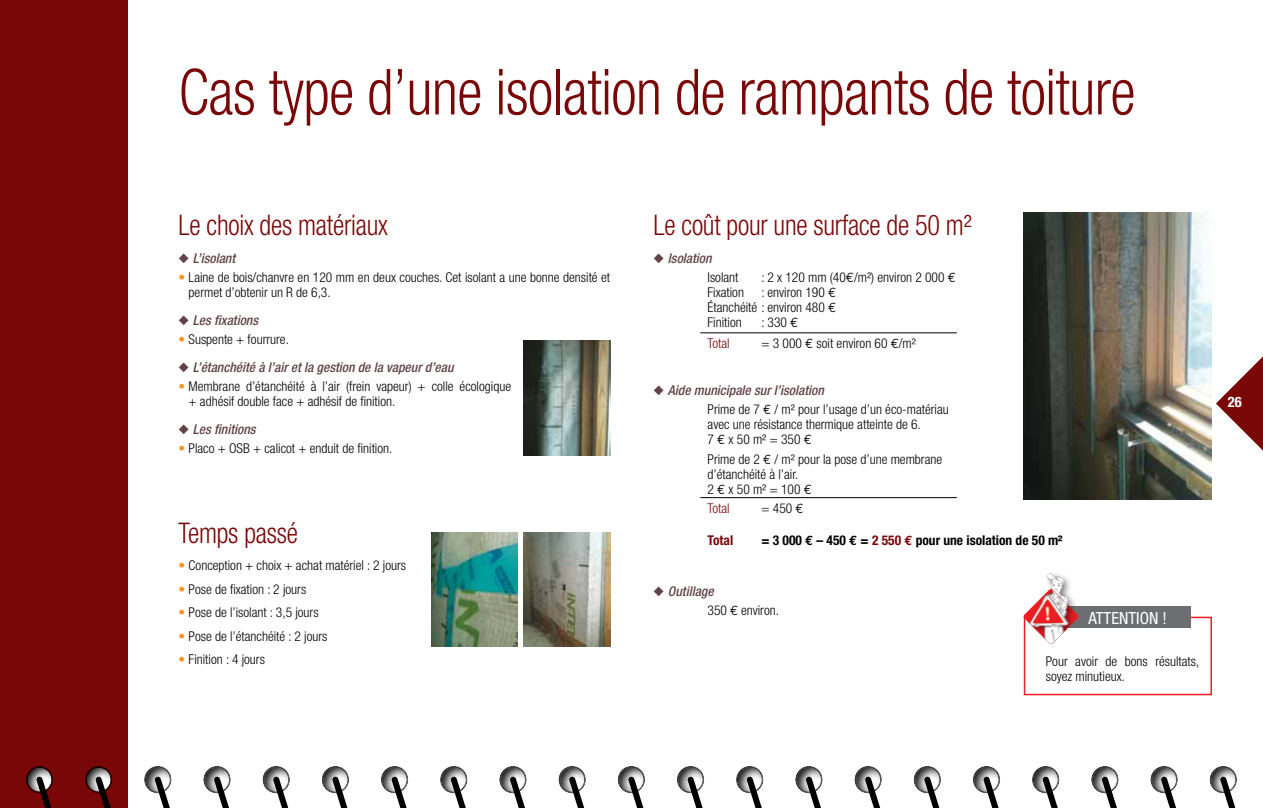
<style>
.page{position:relative;width:1263px;height:808px;background:#fff}
.page>*{position:absolute;margin:0;border:0;box-sizing:border-box;transform-origin:0 0}
.t1{font:300 condensed 63.6px "Helvetica Neue";letter-spacing:-.01em;color:#7a0708;scale:.92 1}
.t2{font:300 condensed 28.5px "Helvetica Neue";letter-spacing:-.01em;color:#7a0708;scale:.92 1}
.t3{font:condensed 16.8px "Helvetica Neue";color:#fff}
.t4{font:700 condensed 14.4px "Helvetica Neue";color:#fff}
.t5{font:300 condensed 13.5px/15px "Helvetica Neue";color:#000}
.t6{font:italic 500 condensed 13.5px/19.2px "Helvetica Neue";color:#624448}
.t7{font:700 condensed 13.5px "Helvetica Neue";color:#000}
.t8{font:300 condensed 13.5px "Helvetica Neue";color:#7a0708}
.t9{font:700 condensed 13.5px "Helvetica Neue";color:#7a0708}
.s1{color:#f7941e}
.s2{font-weight:300;font-style:normal;color:#000}
.s3{font-family:"Euro Mono";font-weight:400;font-stretch:normal}
.s4{color:#624448}
.s5{font-weight:500;font-style:italic;color:#624448}
.s6{font-family:"Euro Mono";font-stretch:normal}
.s7{color:#7a0708}
.s8{font-family:"Euro Mono";font-stretch:normal;color:#7a0708}
</style>
<div class="page">
<svg style="left:1216px;top:356px;width:47px;height:95px"></svg>
<div style="left:0;top:0;width:128px;height:808px;background:#7a0708"></div>
<svg style="left:26px;top:766px;width:27px;height:42px"></svg>
<svg style="left:85px;top:766px;width:27px;height:42px"></svg>
<svg style="left:144px;top:766px;width:28px;height:42px"></svg>
<svg style="left:204px;top:766px;width:27px;height:42px"></svg>
<svg style="left:263px;top:766px;width:27px;height:42px"></svg>
<svg style="left:322px;top:766px;width:27px;height:42px"></svg>
<svg style="left:381px;top:766px;width:28px;height:42px"></svg>
<svg style="left:440px;top:766px;width:28px;height:42px"></svg>
<svg style="left:499px;top:766px;width:28px;height:42px"></svg>
<svg style="left:559px;top:766px;width:27px;height:42px"></svg>
<svg style="left:618px;top:766px;width:27px;height:42px"></svg>
<svg style="left:677px;top:766px;width:27px;height:42px"></svg>
<svg style="left:736px;top:766px;width:28px;height:42px"></svg>
<svg style="left:795px;top:766px;width:28px;height:42px"></svg>
<svg style="left:855px;top:766px;width:27px;height:42px"></svg>
<svg style="left:914px;top:766px;width:27px;height:42px"></svg>
<svg style="left:973px;top:766px;width:27px;height:42px"></svg>
<svg style="left:1032px;top:766px;width:28px;height:42px"></svg>
<svg style="left:1091px;top:766px;width:28px;height:42px"></svg>
<svg style="left:1151px;top:766px;width:27px;height:42px"></svg>
<svg style="left:1210px;top:766px;width:27px;height:42px"></svg>
<hr style="left:700px;top:332px;width:257px;height:1px;background:#000">
<hr style="left:700px;top:497px;width:257px;height:1px;background:#000">
<img style="left:1024px;top:213px;width:188px;height:287px">
<img style="left:524px;top:341px;width:86px;height:115px">
<img style="left:524px;top:532px;width:86px;height:115px">
<img style="left:432px;top:532px;width:86px;height:115px">
<div style="left:1024px;top:617px;width:188px;height:78px;border:2px solid #ed1d24"></div>
<div style="left:1050px;top:607px;width:140px;height:21px;background:#6d6e71"></div>
<img style="left:1046px;top:573px;width:34px;height:34px">
<svg style="left:1046px;top:588px;width:33px;height:1px"></svg>
<img style="left:1023px;top:589px;width:56px;height:56px">
<h1 class="t1" style="left:179px;top:55px;width:1041px">Cas type d’une isolation de rampants de toiture</h1>
<h2 class="t2" style="left:179px;top:209px;width:229px">Le choix des matériaux</h2>
<p class="t6" style="left:179px;top:248px;width:58px">◆ L’isolant</p>
<p class="t5" style="left:189px;top:270px;width:423px;text-indent:-10px"><span class="s1">•</span> Laine de bois/chanvre en 120 mm en deux couches. Cet isolant a une bonne densité et permet d’obtenir un R de 6,3.</p>
<p class="t6" style="left:179px;top:310px;width:81px">◆ Les fixations</p>
<p class="t5" style="left:179px;top:332px;width:112px"><span class="s1">•</span> Suspente + fourrure.</p>
<p class="t6" style="left:179px;top:357px;width:276px">◆ L’étanchéité à l’air et la gestion de la vapeur d’eau</p>
<p class="t5" style="left:189px;top:379px;width:324px;text-indent:-10px"><span class="s1">•</span> Membrane d’étanchéité à l’air (frein vapeur) + colle écologique + adhésif double face + adhésif de finition.</p>
<p class="t6" style="left:179px;top:419px;width:79px">◆ Les finitions</p>
<p class="t5" style="left:179px;top:441px;width:215px"><span class="s1">•</span> Placo + OSB + calicot + enduit de finition.</p>
<h2 class="t2" style="left:179px;top:516px;width:131px">Temps passé</h2>
<p class="t5" style="left:179px;top:558px;width:229px"><span class="s1">•</span> Conception + choix + achat matériel : 2 jours</p>
<p class="t5" style="left:179px;top:581px;width:129px"><span class="s1">•</span> Pose de fixation : 2 jours</p>
<p class="t5" style="left:179px;top:605px;width:142px"><span class="s1">•</span> Pose de l’isolant : 3,5 jours</p>
<p class="t5" style="left:179px;top:628px;width:150px"><span class="s1">•</span> Pose de l’étanchéité : 2 jours</p>
<p class="t5" style="left:179px;top:652px;width:88px"><span class="s1">•</span> Finition : 4 jours</p>
<h2 class="t2" style="left:653px;top:209px;width:347px">Le coût pour une surface de 50 m²</h2>
<p class="t6" style="left:707px;top:248px;width:32px;text-indent:-54px">◆ Isolation<br><span class="s2">Isolant</span></p>
<p class="t5" style="left:761px;top:270px;width:196px">: 2 x 120 mm (40<span class="s3">€</span>/m²) environ 2 000 <span class="s3">€</span></p>
<p class="t5" style="left:707px;top:285px;width:38px">Fixation</p>
<p class="t5" style="left:707px;top:285px;width:130px;text-align:justify;text-indent:54px">: environ 190 <span class="s3">€ </span>Étanchéité : environ 480 <span class="s3">€ </span>Finition</p>
<p class="t5" style="left:761px;top:315px;width:38px">: 330 <span class="s3">€</span></p>
<p class="t8" style="left:707px;top:336px;width:24px">Total</p>
<p class="t5" style="left:761px;top:336px;width:156px">= 3 000 <span class="s3">€</span> soit environ 60 <span class="s3">€</span>/m²</p>
<p class="t5" style="left:707px;top:381px;width:243px;line-height:19.2px;text-indent:-54px"><span class="s4">◆</span> <span class="s5">Aide municipale sur l’isolation<br></span>Prime de 7 <span class="s3">€</span> / m² pour l’usage d’un éco-matériau</p>
<p class="t5" style="left:707px;top:417px;width:215px">avec une résistance thermique atteinte de 6.<br>7 <span class="s3">€</span> x 50 m² = 350 <span class="s3">€</span></p>
<p class="t5" style="left:707px;top:451px;width:236px">Prime de 2 <span class="s3">€</span> / m² pour la pose d’une membrane d’étanchéité à l’air.<br>2 <span class="s3">€</span> x 50 m² = 100 <span class="s3">€</span></p>
<p class="t8" style="left:707px;top:500px;width:24px">Total</p>
<p class="t5" style="left:761px;top:500px;width:44px">= 450 <span class="s3">€</span></p>
<p class="t9" style="left:707px;top:532px;width:27px">Total</p>
<p class="t7" style="left:761px;top:532px;width:302px">= 3 000 <span class="s6">€</span> – 450 <span class="s6">€</span> = <span class="s7">2 550</span> <span class="s8">€</span> pour une isolation de 50 m²</p>
<p class="t5" style="left:707px;top:582px;width:73px;line-height:19.2px;text-indent:-54px"><span class="s4">◆</span> <span class="s5">Outillage<br></span>350 <span class="s3">€</span> environ.</p>
<p class="t3" style="left:1088px;top:608px;width:80px">ATTENTION !</p>
<p class="t5" style="left:1046px;top:653px;width:155px">Pour avoir de bons résultats, soyez minutieux.</p>
<p class="t4" style="left:1228px;top:393px;width:15px">26</p>
</div>
